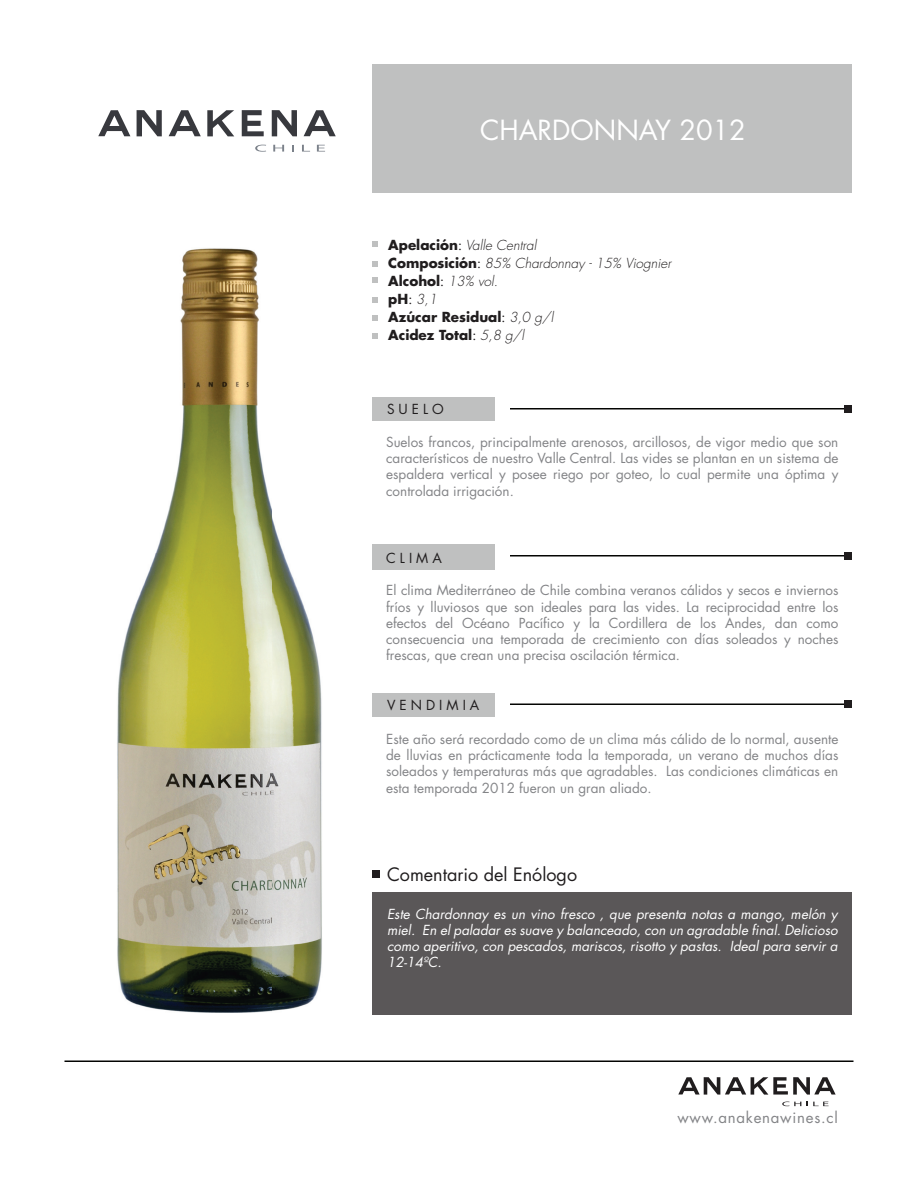
<style>
.page{position:relative;width:918px;height:1188px;background:#fff}
.page>*{position:absolute;margin:0;border:0;box-sizing:border-box;transform-origin:0 0}
.t1{font:27px "Futura";color:#fff}
.t2{font:18px "Futura";color:#201d1e}
.t3{font:15px "Futura";letter-spacing:.05em;color:#838487}
.t4{font:13.5px/16.2px "Futura";color:#838487;text-align:justify}
.t5{font:13.5px/16.2px "Futura";color:#828386;text-align:justify}
.t6{font:italic 13.5px/16.2px "Futura";color:#fff;text-align:justify}
.t7{font:italic 300 13.5px/18px "Futura";color:#201d1e}
.t8{font:13.5px "Futura";letter-spacing:.3em;color:#201d1e}
.s1{font-weight:700;font-style:normal}
.s2{font-weight:400;font-style:normal}
</style>
<div class="page">
<hr style="left:64px;top:1060px;width:790px;height:2px;background:#040503">
<div style="left:372px;top:64px;width:480px;height:130px;background:#bfc0c0"></div>
<div style="left:372px;top:892px;width:480px;height:124px;background:#5a5758"></div>
<div style="left:372px;top:693px;width:123px;height:24px;background:#bfc0c0"></div>
<div style="left:372px;top:544px;width:123px;height:26px;background:#bfc0c0"></div>
<div style="left:372px;top:398px;width:123px;height:24px;background:#bfc0c0"></div>
<svg style="left:372px;top:278px;width:6px;height:5px"></svg>
<svg style="left:372px;top:261px;width:6px;height:6px"></svg>
<svg style="left:372px;top:242px;width:6px;height:5px"></svg>
<svg style="left:372px;top:297px;width:6px;height:6px"></svg>
<svg style="left:372px;top:315px;width:6px;height:6px"></svg>
<svg style="left:372px;top:333px;width:6px;height:6px"></svg>
<hr style="left:510px;top:408px;width:338px;height:2px;background:#040503">
<div style="left:844px;top:405px;width:8px;height:7px;background:#201d1e"></div>
<hr style="left:510px;top:555px;width:338px;height:1px;background:#040503">
<div style="left:844px;top:552px;width:8px;height:8px;background:#201d1e"></div>
<hr style="left:510px;top:704px;width:338px;height:1px;background:#040503">
<div style="left:844px;top:700px;width:8px;height:8px;background:#201d1e"></div>
<div style="left:372px;top:870px;width:8px;height:8px;background:#201d1e"></div>
<svg style="left:255px;top:145px;width:11px;height:7px"></svg>
<svg style="left:273px;top:145px;width:11px;height:7px"></svg>
<svg style="left:292px;top:145px;width:2px;height:7px"></svg>
<svg style="left:302px;top:145px;width:8px;height:7px"></svg>
<svg style="left:317px;top:145px;width:8px;height:7px"></svg>
<svg style="left:137px;top:110px;width:25px;height:26px"></svg>
<svg style="left:272px;top:110px;width:25px;height:26px"></svg>
<svg style="left:98px;top:110px;width:32px;height:26px"></svg>
<svg style="left:242px;top:110px;width:22px;height:26px"></svg>
<svg style="left:207px;top:110px;width:27px;height:26px"></svg>
<svg style="left:169px;top:110px;width:32px;height:26px"></svg>
<svg style="left:304px;top:110px;width:32px;height:26px"></svg>
<svg style="left:782px;top:1102px;width:19px;height:4px"></svg>
<svg style="left:807px;top:1102px;width:22px;height:4px"></svg>
<svg style="left:678px;top:1077px;width:158px;height:18px"></svg>
<img style="left:117px;top:248px;width:205px;height:765px">
<h1 class="t1" style="left:480px;top:111px;width:267px">CHARDONNAY 2012</h1>
<p class="t7" style="left:388px;top:236px;width:285px"><span class="s1">Apelación</span><span class="s2">:</span> Valle Central<br><span class="s1">Composición</span><span class="s2">:</span> 85% Chardonnay - 15% Viognier<br><span class="s1">Alcohol</span><span class="s2">:</span> 13% vol.<br><span class="s1">pH</span><span class="s2">:</span> 3,1<br><span class="s1">Azúcar Residual</span><span class="s2">:</span> 3,0 g/l<br><span class="s1">Acidez Total</span><span class="s2">:</span> 5,8 g/l</p>
<p class="t8" style="left:387px;top:400px;width:58px">SUELO</p>
<p class="t4" style="left:386px;top:434px;width:454px">Suelos francos, principalmente arenosos, arcillosos, de vigor medio que son característicos de nuestro Valle Central. Las vides se plantan en un sistema de espaldera vertical y posee riego por goteo, lo cual permite una óptima y controlada irrigación.</p>
<p class="t8" style="left:386px;top:549px;width:57px">CLIMA</p>
<p class="t5" style="left:386px;top:582px;width:454px">El clima Mediterráneo de Chile combina veranos cálidos y secos e inviernos fríos y lluviosos que son ideales para las vides. La reciprocidad entre los efectos del Océano Pacífico y la Cordillera de los Andes, dan como consecuencia una temporada de crecimiento con días soleados y noches frescas, que crean una precisa oscilación térmica.</p>
<p class="t8" style="left:387px;top:696px;width:94px">VENDIMIA</p>
<p class="t4" style="left:386px;top:731px;width:454px">Este año será recordado como de un clima más cálido de lo normal, ausente de lluvias en prácticamente toda la temporada, un verano de muchos días soleados y temperaturas más que agradables. Las condiciones climáticas en esta temporada 2012 fueron un gran aliado.</p>
<h2 class="t2" style="left:387px;top:862px;width:192px">Comentario del Enólogo</h2>
<p class="t6" style="left:387px;top:905px;width:452px">Este Chardonnay es un vino fresco , que presenta notas a mango, melón y miel. En el paladar es suave y balanceado, con un agradable final. Delicioso como aperitivo, con pescados, mariscos, risotto y pastas. Ideal para servir a 12-14ºC.</p>
<p class="t3" style="left:678px;top:1107px;width:162px">www.anakenawines.cl</p>
</div>
